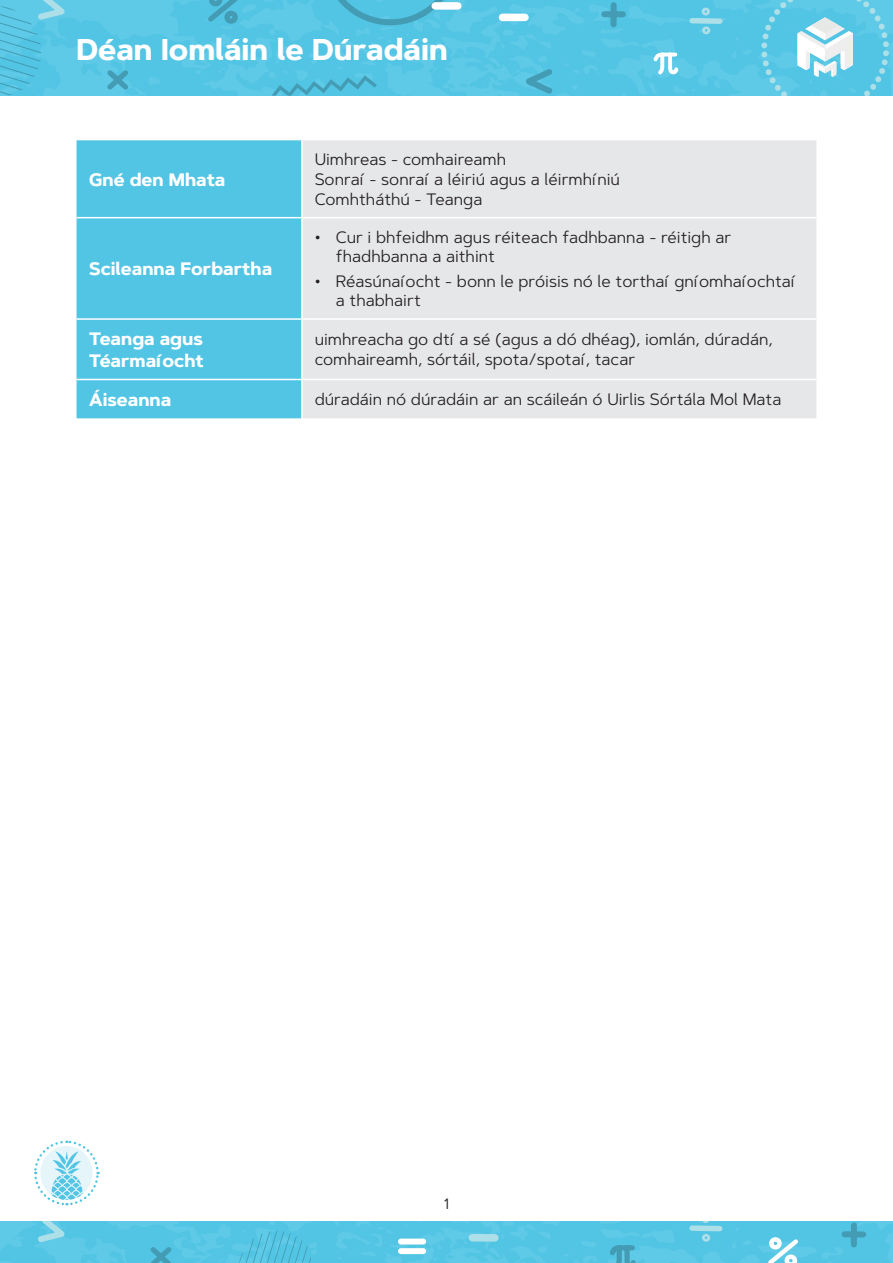
<style>
.page{position:relative;width:893px;height:1263px;background:#fff}
.page>*{position:absolute;margin:0;border:0;box-sizing:border-box;transform-origin:0 0}
.t1{font:700 30px "Artegra Sans";color:#fff}
.Table_Headings{font:700 18px/21.6px "Artegra Sans";color:#fff}
.Body{font:16.5px/19.8px "Artegra Sans";color:#231f20}
.t2{font:15px "Artegra Sans";color:#231f20}
</style>
<div class="page">
<svg style="left:0;top:0;width:893px;height:96px;background:#56c6e5"></svg>
<svg style="left:271px;top:75px;width:106px;height:21px;background:#4fbbd9"></svg>
<svg style="left:0;top:0;width:75px;height:94px;background:#5ac6e3"></svg>
<svg style="left:514px;top:64px;width:43px;height:32px"></svg>
<div style="left:502px;top:14px;width:23px;height:7px;background:#fff"></div>
<svg style="left:686px;top:5px;width:39px;height:32px"></svg>
<div style="left:604px;top:11px;width:19px;height:6px;background:#439cb3"></div>
<div style="left:610px;top:5px;width:7px;height:19px;background:#439cb3"></div>
<svg style="left:652px;top:51px;width:28px;height:27px"></svg>
<svg style="left:203px;top:0;width:40px;height:28px"></svg>
<svg style="left:323px;top:0;width:135px;height:25px;background:#51bdda"></svg>
<svg style="left:103px;top:65px;width:30px;height:29px"></svg>
<svg style="left:761px;top:0;width:128px;height:96px;background:#75cfe7"></svg>
<div style="left:435px;top:2px;width:23px;height:8px;background:#fff"></div>
<svg style="left:0;top:1221px;width:893px;height:42px;background:#59c6e4"></svg>
<svg style="left:34px;top:1140px;width:66px;height:66px"></svg>
<div style="left:77px;top:140px;width:224px;height:278px;background:#52c4e4"></div>
<div style="left:303px;top:140px;width:513px;height:278px;background:#e6e7e9"></div>
<hr style="left:77px;top:217px;width:225px;height:1px;background:#fff">
<hr style="left:302px;top:217px;width:514px;height:1px;background:#fff">
<hr style="left:77px;top:318px;width:225px;height:2px;background:#fff">
<hr style="left:302px;top:318px;width:514px;height:2px;background:#fff">
<hr style="left:77px;top:379px;width:225px;height:1px;background:#fff">
<hr style="left:302px;top:379px;width:514px;height:1px;background:#fff">
<h1 class="t1" style="left:77px;top:28px;width:373px">Déan Iomláin le Dúradáin</h1>
<p class="Table_Headings" style="left:89px;top:169px;width:138px">Gné den Mhata</p>
<p class="Table_Headings" style="left:89px;top:258px;width:184px">Scileanna Forbartha</p>
<p class="Body" style="left:315px;top:149px;width:193px">Uimhreas - comhaireamh</p>
<p class="Body" style="left:315px;top:169px;width:307px">Sonraí - sonraí a léiriú agus a léirmhíniú</p>
<p class="Body" style="left:315px;top:189px;width:169px">Comhtháthú - Teanga</p>
<p class="Body" style="left:336px;top:227px;width:397px;text-indent:-21px">• Cur i bhfeidhm agus réiteach fadhbanna - réitigh ar fhadhbanna a aithint</p>
<p class="Body" style="left:336px;top:270px;width:462px;text-indent:-21px">• Réasúnaíocht - bonn le próisis nó le torthaí gníomhaíochtaí a thabhairt</p>
<p class="Table_Headings" style="left:89px;top:328px;width:116px">Teanga agus<br>Téarmaíocht</p>
<p class="Body" style="left:315px;top:329px;width:460px">uimhreacha go dtí a sé (agus a dó dhéag), iomlán, dúradán, comhaireamh, sórtáil, spota/spotaí, tacar</p>
<p class="Table_Headings" style="left:89px;top:389px;width:84px">Áiseanna</p>
<p class="Body" style="left:315px;top:389px;width:468px">dúradáin nó dúradáin ar an scáileán ó Uirlis Sórtála Mol Mata</p>
<p class="t2" style="left:444px;top:1193px;width:6px">1</p>
</div>
